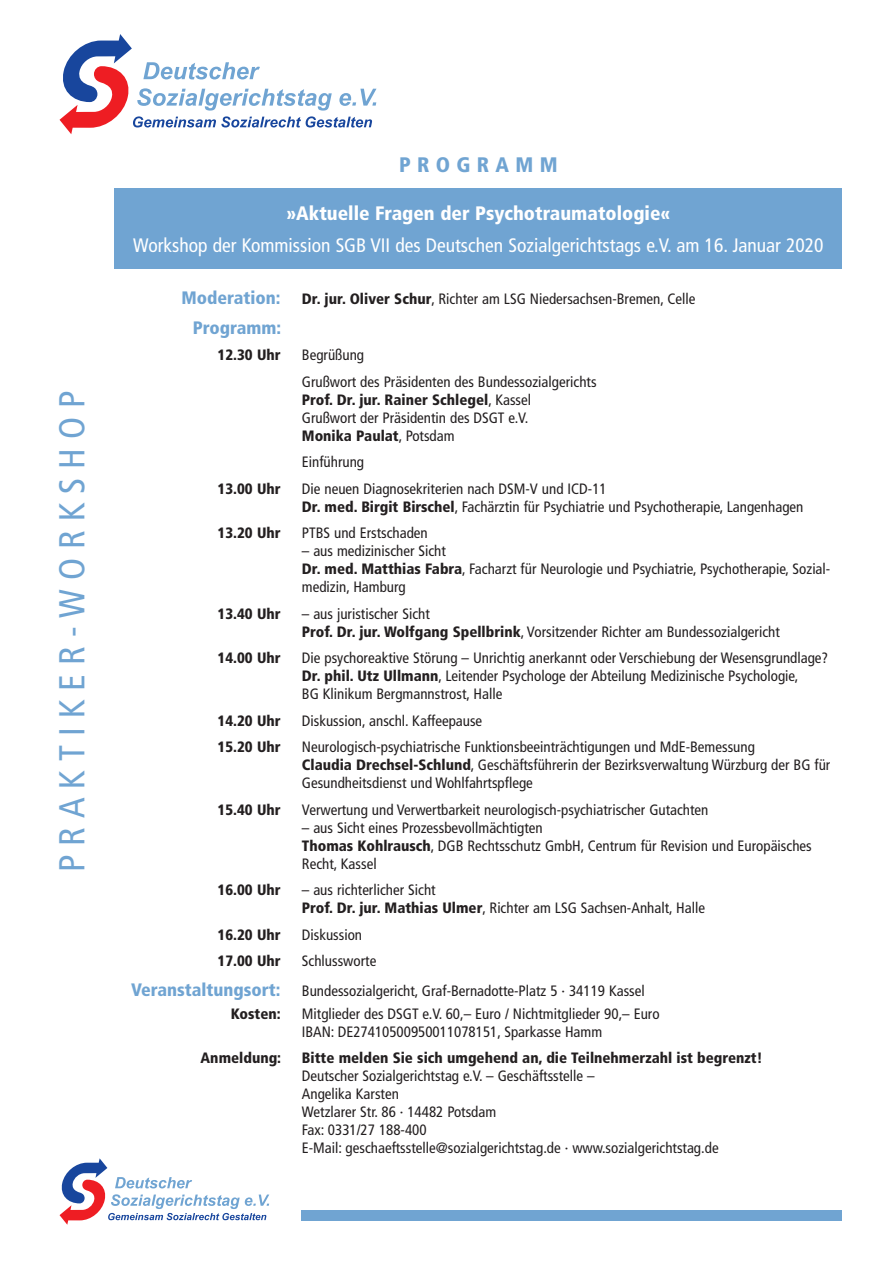
<style>
.page{position:relative;width:893px;height:1263px;background:#fff}
.page>*{position:absolute;margin:0;border:0;box-sizing:border-box;transform-origin:0 0}
.t1{font:condensed 36px "Frutiger";letter-spacing:.25em;color:#70a4d2}
.t2{font:900 condensed 21px "Frutiger";letter-spacing:.3em;color:#70a4d2}
.t3{font:condensed 19.5px "Frutiger";color:#fff}
.t4{font:900 condensed 19.5px "Frutiger";color:#fff}
.t5{font:900 condensed 18px "Frutiger";color:#70a4d2}
.t6{font:condensed 15px/18px "Frutiger";color:#231f20}
.t7{font:900 condensed 15px "Frutiger";color:#231f20}
.s1{font-weight:900;font-size:18px;color:#70a4d2}
.s2{font-weight:900}
</style>
<div class="page">
<svg style="left:60px;top:1158px;width:209px;height:67px"></svg>
<svg style="left:60px;top:34px;width:316px;height:100px"></svg>
<div style="left:302px;top:1210px;width:540px;height:10px;background:#70a4d2"></div>
<div style="left:115px;top:189px;width:727px;height:80px;background:#70a4d2"></div>
<h1 class="t1" style="left:51px;top:872px;width:483px;rotate:-90deg">PRAKTIKER-WORKSHOP</h1>
<h2 class="t2" style="left:399px;top:152px;width:160px">PROGRAMM</h2>
<h3 class="t4" style="left:286px;top:202px;width:386px">»Aktuelle Fragen der Psychotraumatologie«</h3>
<h3 class="t3" style="left:133px;top:234px;width:692px">Workshop der Kommission SGB VII des Deutschen Sozialgerichtstags e.V. am 16. Januar 2020</h3>
<p class="t6" style="left:182px;top:289px;width:515px"><span class="s1">Moderation:</span> <span class="s2">Dr. jur. Oliver Schur</span>, Richter am LSG Niedersachsen-Bremen, Celle</p>
<p class="t5" style="left:193px;top:317px;width:90px">Programm:</p>
<p class="t7" style="left:218px;top:346px;width:65px">12.30 Uhr</p>
<p class="t6" style="left:302px;top:342px;width:296px;line-height:26.5px">Begrüßung<br>Grußwort des Präsidenten des Bundessozialgerichts</p>
<p class="t6" style="left:302px;top:391px;width:231px"><span class="s2">Prof. Dr. jur. Rainer Schlegel</span>, Kassel<br>Grußwort der Präsidentin des DSGT e.V.<br><span class="s2">Monika Paulat</span>, Potsdam</p>
<p class="t6" style="left:302px;top:453px;width:64px">Einführung</p>
<p class="t7" style="left:218px;top:479px;width:65px">13.00 Uhr</p>
<p class="t6" style="left:302px;top:480px;width:503px">Die neuen Diagnosekriterien nach DSM-V und ICD-11<br><span class="s2">Dr. med. Birgit Birschel</span>, Fachärztin für Psychiatrie und Psychotherapie, Langenhagen</p>
<p class="t7" style="left:218px;top:524px;width:65px">13.20 Uhr</p>
<p class="t6" style="left:302px;top:524px;width:127px">PTBS und Erstschaden</p>
<p class="t6" style="left:302px;top:542px;width:529px">– aus medizinischer Sicht<br><span class="s2">Dr. med. Matthias Fabra</span>, Facharzt für Neurologie und Psychiatrie, Psychotherapie, Sozial&shy;medizin, Hamburg</p>
<p class="t7" style="left:218px;top:604px;width:65px">13.40 Uhr</p>
<p class="t6" style="left:302px;top:605px;width:479px">– aus juristischer Sicht<br><span class="s2">Prof. Dr. jur. Wolfgang Spellbrink</span>, Vorsitzender Richter am Bundessozialgericht</p>
<p class="t7" style="left:218px;top:649px;width:65px">14.00 Uhr</p>
<p class="t6" style="left:302px;top:649px;width:528px">Die psychoreaktive Störung – Unrichtig anerkannt oder Verschiebung der Wesensgrundlage?<br><span class="s2">Dr. phil. Utz Ullmann</span>, Leitender Psychologe der Abteilung Medizinische Psychologie,<br>BG Klinikum Bergmannstrost, Halle</p>
<p class="t7" style="left:218px;top:711px;width:65px">14.20 Uhr</p>
<p class="t6" style="left:302px;top:712px;width:182px">Diskussion, anschl. Kaffeepause</p>
<p class="t7" style="left:218px;top:738px;width:65px">15.20 Uhr</p>
<p class="t6" style="left:302px;top:738px;width:530px">Neurologisch-psychiatrische Funktionsbeeinträchtigungen und MdE-Bemessung<br><span class="s2">Claudia Drechsel-Schlund</span>, Geschäftsführerin der Bezirksverwaltung Würzburg der BG für<br>Gesundheitsdienst und Wohlfahrtspflege</p>
<p class="t7" style="left:218px;top:800px;width:65px">15.40 Uhr</p>
<p class="t6" style="left:302px;top:801px;width:408px">Verwertung und Verwertbarkeit neurologisch-psychiatrischer Gutachten</p>
<p class="t6" style="left:302px;top:819px;width:511px">– aus Sicht eines Prozessbevollmächtigten<br><span class="s2">Thomas Kohlrausch</span>, DGB Rechtsschutz GmbH, Centrum für Revision und Europäisches<br>Recht, Kassel</p>
<p class="t7" style="left:218px;top:881px;width:65px">16.00 Uhr</p>
<p class="t6" style="left:302px;top:881px;width:405px">– aus richterlicher Sicht<br><span class="s2">Prof. Dr. jur. Mathias Ulmer</span>, Richter am LSG Sachsen-Anhalt, Halle</p>
<p class="t7" style="left:218px;top:925px;width:65px">16.20 Uhr</p>
<p class="t6" style="left:302px;top:926px;width:62px">Diskussion</p>
<p class="t7" style="left:218px;top:952px;width:65px">17.00 Uhr</p>
<p class="t6" style="left:131px;top:946px;width:515px;line-height:30.2px;text-indent:171px">Schlussworte<br><span class="s1">Veranstaltungsort:</span> Bundessozialgericht, Graf-Bernadotte-Platz 5 · 34119 Kassel</p>
<p class="t7" style="left:231px;top:1004px;width:51px">Kosten:</p>
<p class="t6" style="left:302px;top:1004px;width:359px">Mitglieder des DSGT e.V. 60,– Euro / Nichtmitglieder 90,– Euro<br>IBAN: DE27410500950011078151, Sparkasse Hamm</p>
<p class="t7" style="left:201px;top:1049px;width:82px">Anmeldung:</p>
<p class="t7" style="left:302px;top:1049px;width:462px">Bitte melden Sie sich umgehend an, die Teilnehmerzahl ist begrenzt!</p>
<p class="t6" style="left:302px;top:1067px;width:418px">Deutscher Sozialgerichtstag e.V. – Geschäftsstelle –<br>Angelika Karsten<br>Wetzlarer Str. 86 · 14482 Potsdam<br>Fax: 0331/27 188-400<br>E-Mail: geschaeftsstelle@sozialgerichtstag.de · www.sozialgerichtstag.de</p>
</div>
